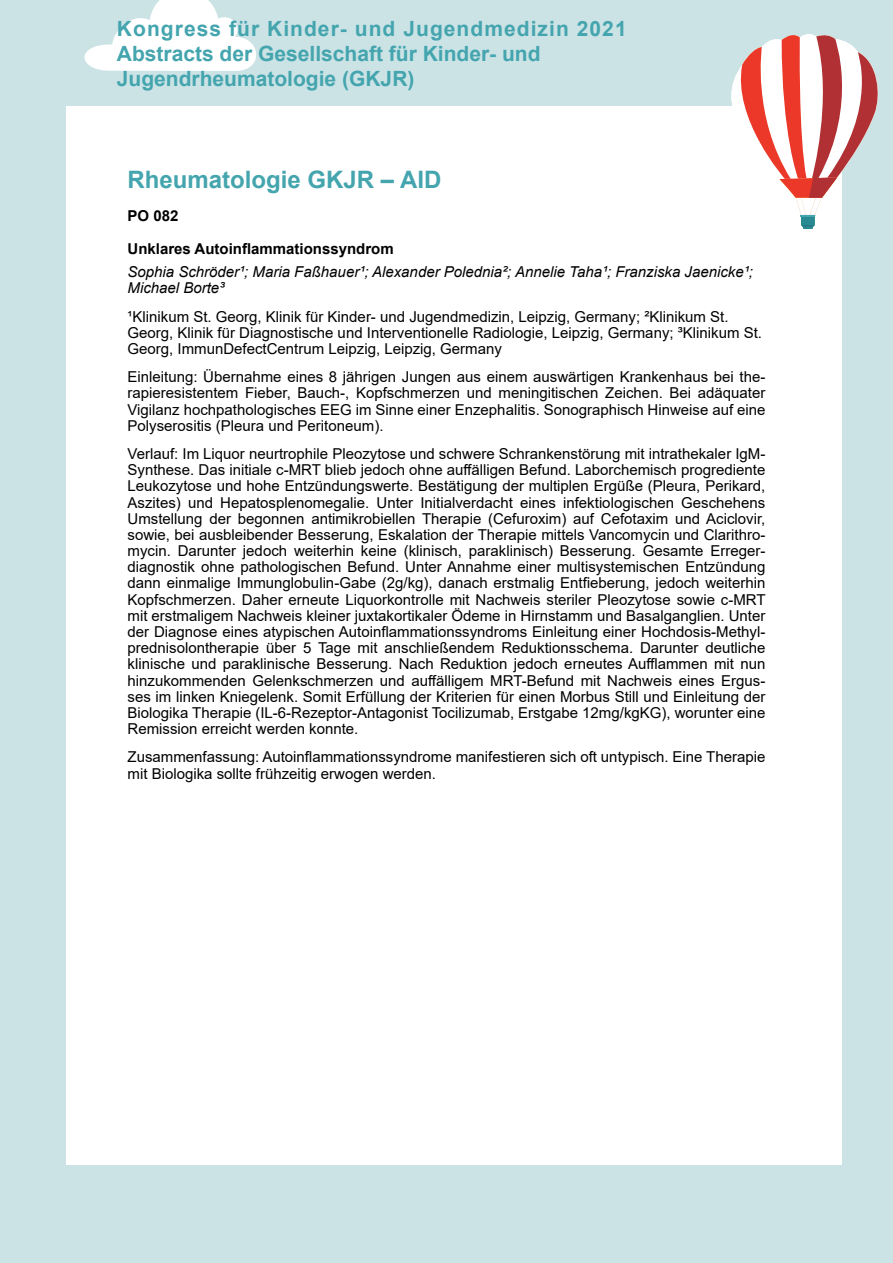
<style>
.page{position:relative;width:893px;height:1263px;background:#cce3e6}
.page>*{position:absolute;margin:0;border:0;box-sizing:border-box;transform-origin:0 0}
.t1{font:700 24px "Arial";color:#44a5ae}
.t2{font:700 21px/25.2px "Arial";color:#44a5ae}
.t3{font:15px/16.2px "Arial";color:#000}
.t4{font:italic 15px/16.2px "Arial";color:#000}
.t5{font:700 15px "Arial";color:#000}
</style>
<div class="page">
<div style="left:67px;top:106px;width:775px;height:1059px;background:#fff"></div>
<svg style="left:84px;top:0;width:172px;height:71px"></svg>
<svg style="left:731px;top:34px;width:147px;height:195px"></svg>
<h2 class="t2" style="left:117px;top:16px;width:511px">Kongress für Kinder- und Jugendmedizin 2021<br>Abstracts der Gesellschaft für Kinder- und<br>Jugendrheumatologie (GKJR)</h2>
<h1 class="t1" style="left:128px;top:162px;width:315px">Rheumatologie GKJR – AID</h1>
<p class="t5" style="left:128px;top:205px;width:52px">PO 082</p>
<p class="t5" style="left:128px;top:238px;width:268px">Unklares Autoinflammationssyndrom</p>
<p class="t4" style="left:128px;top:264px;width:627px">Sophia Schröder¹; Maria Faßhauer¹; Alexander Polednia²; Annelie Taha¹; Franziska Jaenicke¹;<br>Michael Borte³</p>
<p class="t3" style="left:128px;top:308px;width:636px">¹Klinikum St. Georg, Klinik für Kinder- und Jugendmedizin, Leipzig, Germany; ²Klinikum St.<br>Georg, Klinik für Diagnostische und Interventionelle Radiologie, Leipzig, Germany; ³Klinikum St.<br>Georg, ImmunDefectCentrum Leipzig, Leipzig, Germany</p>
<p class="t3" style="left:128px;top:369px;width:639px;text-align:justify">Einleitung: Übernahme eines 8 jährigen Jungen aus einem auswärtigen Krankenhaus bei the&shy;rapieresistentem Fieber, Bauch-, Kopfschmerzen und meningitischen Zeichen. Bei adäquater Vigilanz hochpathologisches EEG im Sinne einer Enzephalitis. Sonographisch Hinweise auf eine Polyserositis (Pleura und Peritoneum).</p>
<p class="t3" style="left:128px;top:445px;width:640px;text-align:justify">Verlauf: Im Liquor neurtrophile Pleozytose und schwere Schrankenstörung mit intrathekaler IgM-Synthese. Das initiale c-MRT blieb jedoch ohne auffälligen Befund. Laborchemisch progrediente Leukozytose und hohe Entzündungswerte. Bestätigung der multiplen Ergüße (Pleura, Perikard, Aszites) und Hepatosplenomegalie. Unter Initialverdacht eines infektiologischen Geschehens Umstellung der begonnen antimikrobiellen Therapie (Cefuroxim) auf Cefotaxim und Aciclovir, sowie, bei ausbleibender Besserung, Eskalation der Therapie mittels Vancomycin und Clarithro&shy;mycin. Darunter jedoch weiterhin keine (klinisch, paraklinisch) Besserung. Gesamte Erreger&shy;diagnostik ohne pathologischen Befund. Unter Annahme einer multisystemischen Entzündung dann einmalige Immunglobulin-Gabe (2g/kg), danach erstmalig Entfieberung, jedoch weiterhin Kopfschmerzen. Daher erneute Liquorkontrolle mit Nachweis steriler Pleozytose sowie c-MRT mit erstmaligem Nachweis kleiner juxtakortikaler Ödeme in Hirnstamm und Basalganglien. Unter der Diagnose eines atypischen Autoinflammationssyndroms Einleitung einer Hochdosis-Methyl&shy;prednisolontherapie über 5 Tage mit anschließendem Reduktionsschema. Darunter deutliche klinische und paraklinische Besserung. Nach Reduktion jedoch erneutes Aufflammen mit nun hinzukommenden Gelenkschmerzen und auffälligem MRT-Befund mit Nachweis eines Ergus&shy;ses im linken Kniegelenk. Somit Erfüllung der Kriterien für einen Morbus Still und Einleitung der Biologika Therapie (IL-6-Rezeptor-Antagonist Tocilizumab, Erstgabe 12mg/kgKG), worunter eine Remission erreicht werden konnte.</p>
<p class="t3" style="left:128px;top:749px;width:639px">Zusammenfassung: Autoinflammationssyndrome manifestieren sich oft untypisch. Eine Therapie mit Biologika sollte frühzeitig erwogen werden.</p>
</div>
